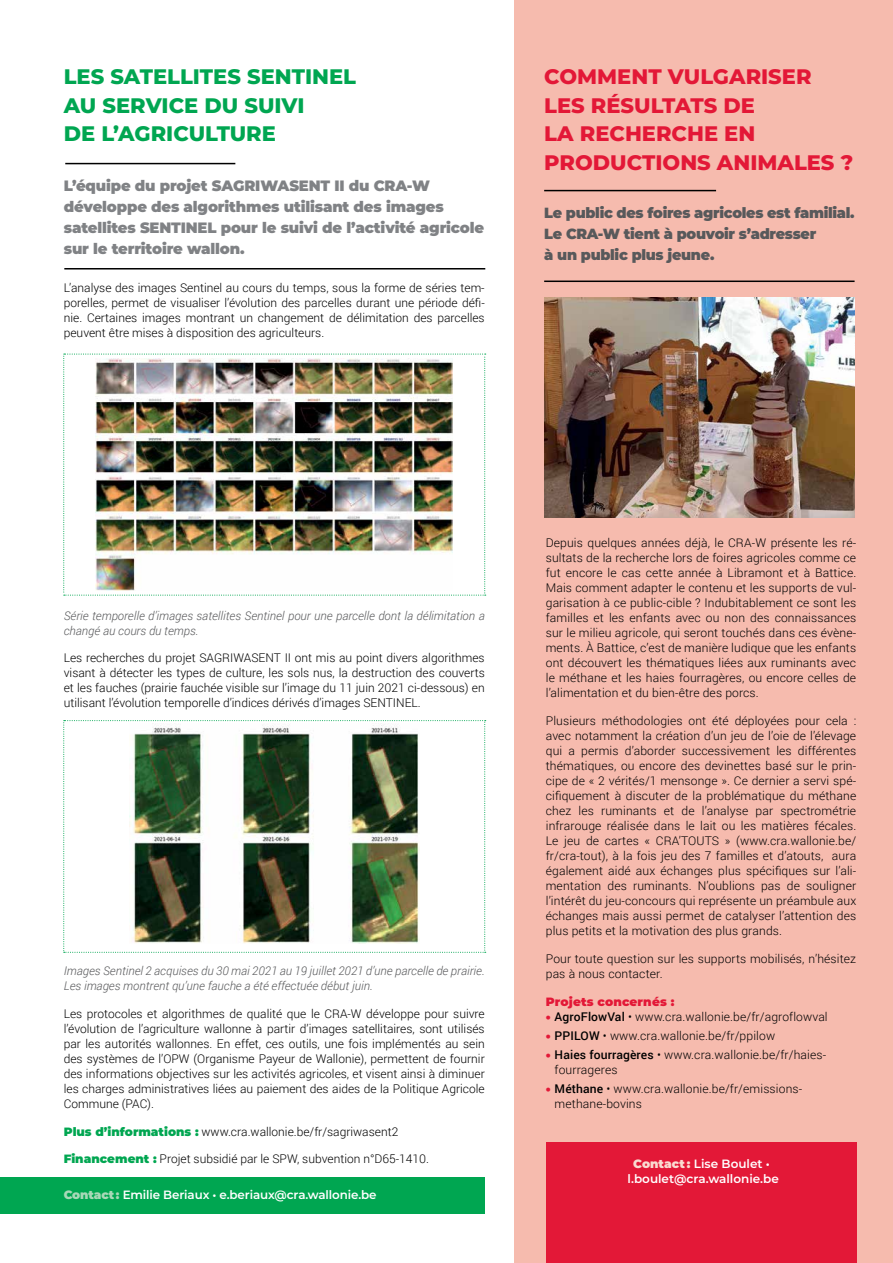
<style>
.page{position:relative;width:893px;height:1263px;background:#fff}
.page>*{position:absolute;margin:0;border:0;box-sizing:border-box;transform-origin:0 0}
.t1{font:800 21px/28.5px "Montserrat";color:#e31837}
.t2{font:800 21px/28.5px "Montserrat";color:#00a651}
.t3{font:900 15px/21px "Montserrat";letter-spacing:-.01em;color:#808285}
.t4{font:900 14.7px/21px "Montserrat";letter-spacing:-.02em;color:#58595b}
.t5{font:300 12px/15px "Roboto";letter-spacing:.01em;color:#000;text-align:justify}
.t6{font:italic 300 12px/15px "Roboto";color:#58595b}
.t7{font:600 12px/15px "Montserrat";letter-spacing:-.01em;color:#fff;text-align:center}
.t8{font:900 12px "Montserrat";letter-spacing:.01em;color:#e31837}
.s1{font-family:"Montserrat";font-weight:900;color:#00a651}
.s2{font-weight:900;color:#a8d8b7}
.s3{font-family:"Montserrat";font-weight:900;color:#e31837}
.s4{font-weight:500}
.s5{font-weight:900;color:#fadbd1}
</style>
<div class="page">
<div style="left:514px;top:0;width:379px;height:1263px;background:#f6bbae"></div>
<hr style="left:544px;top:190px;width:172px;height:1px;background:#000">
<hr style="left:544px;top:281px;width:311px;height:1px;background:#000">
<div style="left:546px;top:1142px;width:311px;height:121px;background:#e31837"></div>
<img style="left:544px;top:298px;width:311px;height:220px">
<hr style="left:65px;top:163px;width:170px;height:1px;background:#000">
<hr style="left:64px;top:268px;width:421px;height:1px;background:#000">
<div style="left:0;top:1177px;width:485px;height:36px;background:#00a651"></div>
<img style="left:63px;top:720px;width:423px;height:233px">
<img style="left:63px;top:354px;width:423px;height:242px">
<h1 class="t2" style="left:64px;top:61px;width:294px">LES SATELLITES SENTINEL<br>AU SERVICE DU SUIVI<br>DE L’AGRICULTURE</h1>
<p class="t3" style="left:64px;top:174px;width:422px">L’équipe du projet SAGRIWASENT II du CRA-W développe des algorithmes utilisant des images satellites SENTINEL pour le suivi de l’activité agricole sur le territoire wallon.</p>
<p class="t5" style="left:64px;top:280px;width:422px">L’analyse des images Sentinel au cours du temps, sous la forme de séries tem&shy;porelles, permet de visualiser l’évolution des parcelles durant une période défi&shy;nie. Certaines images montrant un changement de délimitation des parcelles peuvent être mises à disposition des agriculteurs.</p>
<h1 class="t1" style="left:544px;top:61px;width:310px">COMMENT VULGARISER<br>LES RÉSULTATS DE<br>LA RECHERCHE EN<br>PRODUCTIONS ANIMALES ?</h1>
<p class="t4" style="left:544px;top:201px;width:312px">Le public des foires agricoles est familial.<br>Le CRA-W tient à pouvoir s’adresser<br>à un public plus jeune.</p>
<p class="t6" style="left:64px;top:607px;width:422px">Série temporelle d’images satellites Sentinel pour une parcelle dont la délimitation a changé au cours du temps.</p>
<p class="t5" style="left:64px;top:650px;width:422px">Les recherches du projet SAGRIWASENT II ont mis au point divers algorithmes visant à détecter les types de culture, les sols nus, la destruction des couverts et les fauches (prairie fauchée visible sur l’image du 11 juin 2021 ci-dessous) en utilisant l’évolution temporelle d’indices dérivés d’images SENTINEL.</p>
<p class="t6" style="left:64px;top:963px;width:422px">Images Sentinel 2 acquises du 30 mai 2021 au 19 juillet 2021 d’une parcelle de prairie.<br>Les images montrent qu’une fauche a été effectuée début juin.</p>
<p class="t5" style="left:64px;top:1006px;width:422px">Les protocoles et algorithmes de qualité que le CRA-W développe pour suivre l’évolution de l’agriculture wallonne à partir d’images satellitaires, sont utilisés par les autorités wallonnes. En effet, ces outils, une fois implémentés au sein des systèmes de l’OPW (Organisme Payeur de Wallonie), permettent de fournir des informations objectives sur les activités agricoles, et visent ainsi à diminuer les charges administratives liées au paiement des aides de la Politique Agricole Commune (PAC).</p>
<p class="t5" style="left:64px;top:1123px;width:336px"><span class="s1">Plus d’informations :</span> www.cra.wallonie.be/fr/sagriwasent2</p>
<p class="t5" style="left:64px;top:1151px;width:367px"><span class="s1">Financement :</span> Projet subsidié par le SPW, subvention n°D65-1410.</p>
<p class="t7" style="left:64px;top:1186px;width:314px"><span class="s2">Contact :</span> Emilie Beriaux • e.beriaux@cra.wallonie.be</p>
<p class="t5" style="left:546px;top:535px;width:312px">Depuis quelques années déjà, le CRA-W présente les ré&shy;sultats de la recherche lors de foires agricoles comme ce fut encore le cas cette année à Libramont et à Battice.<br>Mais comment adapter le contenu et les supports de vul&shy;garisation à ce public-cible ? Indubitablement ce sont les familles et les enfants avec ou non des connaissances sur le milieu agricole, qui seront touchés dans ces évène&shy;ments. À Battice, c’est de manière ludique que les enfants ont découvert les thématiques liées aux ruminants avec le méthane et les haies fourragères, ou encore celles de l’alimentation et du bien-être des porcs.</p>
<p class="t5" style="left:546px;top:713px;width:312px">Plusieurs méthodologies ont été déployées pour cela : avec notamment la création d’un jeu de l’oie de l’élevage qui a permis d’aborder successivement les différentes thématiques, ou encore des devinettes basé sur le prin&shy;cipe de « 2 vérités/1 mensonge ». Ce dernier a servi spé&shy;cifiquement à discuter de la problématique du méthane chez les ruminants et de l’analyse par spectrométrie infrarouge réalisée dans le lait ou les matières fécales.<br>Le jeu de cartes « CRA’TOUTS » (www.cra.wallonie.be/ fr/cra-tout), à la fois jeu des 7 familles et d’atouts, aura également aidé aux échanges plus spécifiques sur l’ali&shy;mentation des ruminants. N’oublions pas de souligner l’intérêt du jeu-concours qui représente un préambule aux échanges mais aussi permet de catalyser l’attention des plus petits et la motivation des plus grands.</p>
<p class="t5" style="left:546px;top:951px;width:312px">Pour toute question sur les supports mobilisés, n’hésitez pas à nous contacter.</p>
<p class="t8" style="left:546px;top:992px;width:130px">Projets concernés :</p>
<p class="t5" style="left:546px;top:1008px;width:283px"><span class="s3">•</span> <span class="s4">AgroFlowVal</span> • www.cra.wallonie.be/fr/agroflowval</p>
<p class="t5" style="left:546px;top:1028px;width:231px"><span class="s3">•</span> <span class="s4">PPILOW</span> • www.cra.wallonie.be/fr/ppilow</p>
<p class="t5" style="left:555px;top:1047px;width:273px;text-indent:-9px"><span class="s3">•</span> <span class="s4">Haies fourragères</span> • www.cra.wallonie.be/fr/haies&shy;fourrageres</p>
<p class="t5" style="left:555px;top:1081px;width:249px;text-indent:-9px"><span class="s3">•</span> <span class="s4">Méthane</span> • www.cra.wallonie.be/fr/emissions&shy;methane-bovins</p>
<p class="t7" style="left:628px;top:1155px;width:153px"><span class="s5">Contact :</span> Lise Boulet • l.boulet@cra.wallonie.be</p>
</div>
